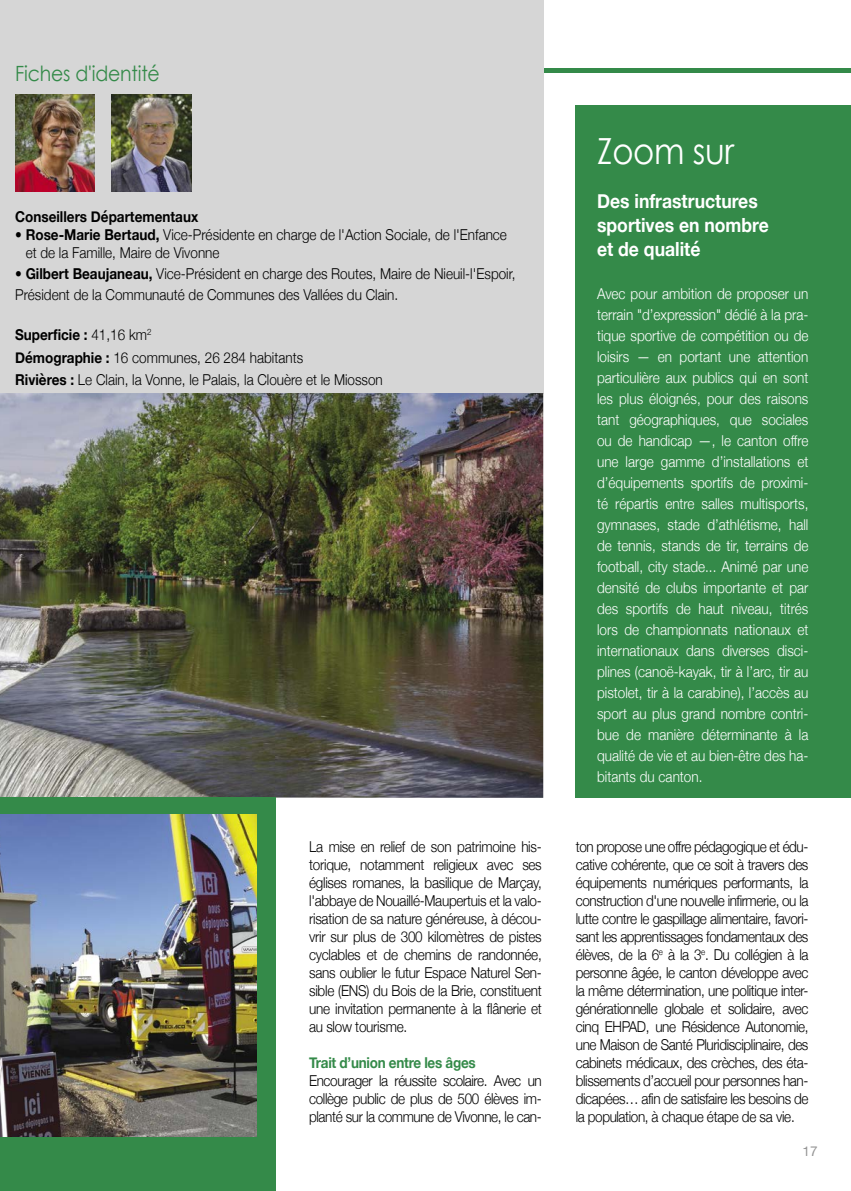
<style>
.page{position:relative;width:851px;height:1191px;background:#fff}
.page>*{position:absolute;margin:0;border:0;box-sizing:border-box;transform-origin:0 0}
.t1{font:36px "Century Gothic";letter-spacing:-.01em;color:#fff;scale:.9 1}
.t2{font:21px "Century Gothic";letter-spacing:-.01em;color:#348a49;scale:.9 1}
.t3{font:700 19.5px/24px "Helvetica Neue";color:#fff;scale:.9 1}
.t4{font:300 15px/18px "Helvetica Neue";color:#000;text-align:justify;scale:.9 1}
.t5{font:300 15px/21px "Helvetica Neue";color:#fff;text-align:justify;scale:.9 1}
.t6{font:700 15px "Helvetica Neue";color:#000;scale:.9 1}
.t7{font:700 15px "Helvetica Neue";letter-spacing:-.02em;color:#348a49;scale:.9 1}
.t8{font:13.5px "Helvetica Neue";color:#939393}
.s1{font-weight:700}
</style>
<div class="page">
<hr style="left:0;top:69px;width:850px;height:4px;background:#348a49">
<div style="left:0;top:0;width:543px;height:393px;background:#d6d6d6"></div>
<img style="left:0;top:393px;width:543px;height:405px">
<img style="left:15px;top:95px;width:80px;height:96px">
<img style="left:112px;top:95px;width:79px;height:96px">
<div style="left:575px;top:105px;width:275px;height:693px;background:#348a49"></div>
<div style="left:0;top:798px;width:275px;height:393px;background:#348a49"></div>
<img style="left:0;top:815px;width:256px;height:322px">
<h2 class="t2" style="left:15px;top:60px;width:162px">Fiches d'identité</h2>
<p class="t6" style="left:15px;top:204px;width:205px">Conseillers Départementaux</p>
<p class="t4" style="left:26px;top:224px;width:536px;text-indent:-11px">• <span class="s1">Rose-Marie Bertaud,</span> Vice-Présidente en charge de l'Action Sociale, de l'Enfance et de la Famille, Maire de Vivonne</p>
<p class="t4" style="left:15px;top:262px;width:557px;line-height:21px">• <span class="s1">Gilbert Beaujaneau,</span> Vice-Président en charge des Routes, Maire de Nieuil-l'Espoir,<br>Président de la Communauté de Communes des Vallées du Clain.</p>
<p class="t4" style="left:15px;top:322px;width:410px;line-height:22.5px;text-align:left"><span class="s1">Superficie :</span> 41,16 km<sup>2<br></sup><span class="s1">Démographie :</span> 16 communes, 26 284 habitants<br><span class="s1">Rivières :</span> Le Clain, la Vonne, le Palais, la Clouère et le Miosson</p>
<p class="t4" style="left:309px;top:836px;width:260px">La mise en relief de son patrimoine his&shy;torique, notamment religieux avec ses églises romanes, la basilique de Marçay, l'abbaye de Nouaillé-Maupertuis et la valo&shy;risation de sa nature généreuse, à décou&shy;vrir sur plus de 300 kilomètres de pistes cyclables et de chemins de randonnée, sans oublier le futur Espace Naturel Sen&shy;sible (ENS) du Bois de la Brie, constituent une invitation permanente à la flânerie et au slow tourisme.</p>
<p class="t7" style="left:309px;top:1050px;width:186px">Trait d’union entre les âges</p>
<p class="t4" style="left:309px;top:1070px;width:260px">Encourager la réussite scolaire. Avec un collège public de plus de 500 élèves im&shy;planté sur la commune de Vivonne, le can-</p>
<h1 class="t1" style="left:597px;top:129px;width:154px">Zoom sur</h1>
<h3 class="t3" style="left:597px;top:189px;width:192px">Des infrastructures sportives en nombre et de qualité</h3>
<p class="t5" style="left:597px;top:282px;width:236px">Avec pour ambition de proposer un terrain "d’expression" dédié à la pra&shy;tique sportive de compétition ou de loisirs — en portant une attention particulière aux publics qui en sont les plus éloignés, pour des raisons tant géographiques, que sociales ou de handicap —, le canton offre une large gamme d’installations et d’équipements sportifs de proximi&shy;té répartis entre salles multisports, gymnases, stade d’athlétisme, hall de tennis, stands de tir, terrains de football, city stade... Animé par une densité de clubs importante et par des sportifs de haut niveau, titrés lors de championnats nationaux et internationaux dans diverses disci&shy;plines (canoë-kayak, tir à l’arc, tir au pistolet, tir à la carabine), l’accès au sport au plus grand nombre contri&shy;bue de manière déterminante à la qualité de vie et au bien-être des ha&shy;bitants du canton.</p>
<p class="t4" style="left:575px;top:836px;width:260px">ton propose une offre pédagogique et édu&shy;cative cohérente, que ce soit à travers des équipements numériques performants, la construction d'une nouvelle infirmerie, ou la lutte contre le gaspillage alimentaire, favori&shy;sant les apprentissages fondamentaux des élèves, de la 6<sup>e</sup> à la 3<sup>e</sup>. Du collégien à la personne âgée, le canton développe avec la même détermination, une politique inter&shy;générationnelle globale et solidaire, avec cinq EHPAD, une Résidence Autonomie, une Maison de Santé Pluridisciplinaire, des cabinets médicaux, des crèches, des éta&shy;blissements d’accueil pour personnes han&shy;dicapées… afin de satisfaire les besoins de la population, à chaque étape de sa vie.</p>
<p class="t8" style="left:802px;top:1141px;width:17px">17</p>
</div>
